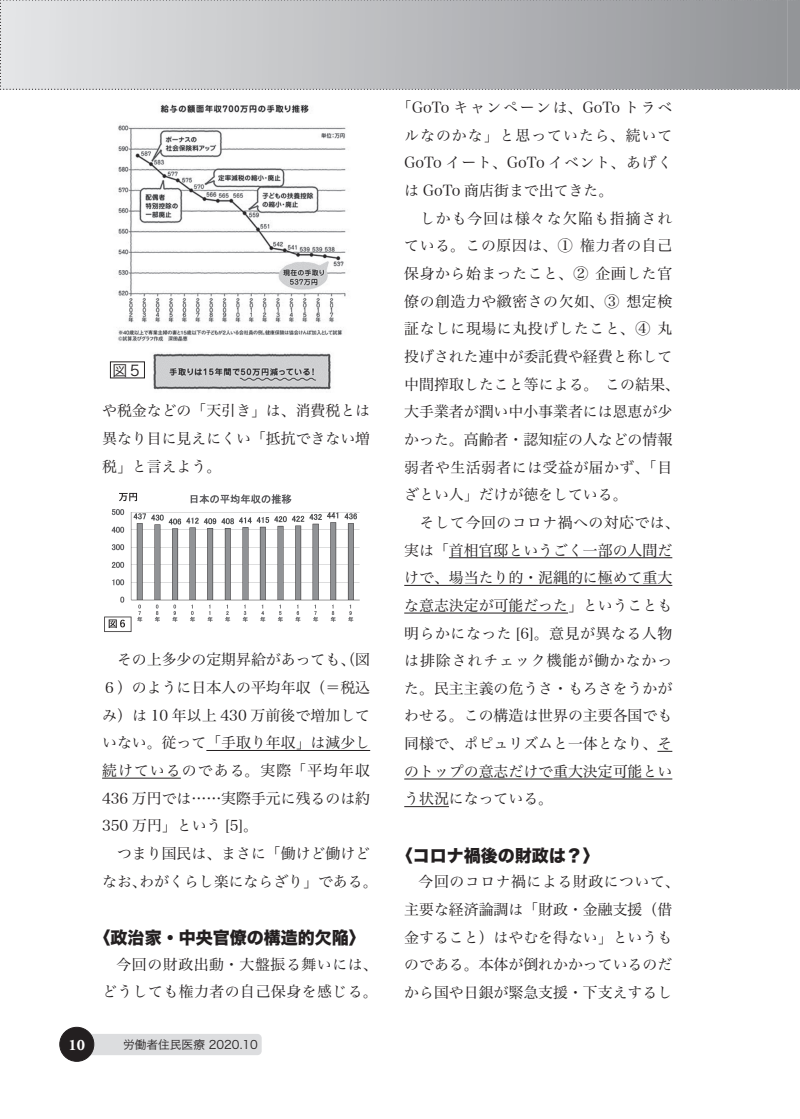
<style>
.page{position:relative;width:800px;height:1119px;background:#fff}
.page>*{position:absolute;margin:0;border:0;box-sizing:border-box;transform-origin:0 0}
.t1{font:16.95px "Hira Kaku Std W8";color:#231f20}
.t2{font:700 15.9px "Adobe Garamond Pro";color:#fff}
.t3{font:14.85px/27.6px "Hira Min Pro W3";color:#231f20}
.t4{font:14.85px/27.6px "Hira Min Pro W3";letter-spacing:.03em;color:#231f20;text-align:right}
.t5{font:14.85px "Hira Kaku Pro W3";color:#231f20}
.t6{font:11.7px "Hira Kaku Pro W3";color:#231f20}
</style>
<div class="page">
<div style="left:62px;top:1033px;width:199px;height:21px;background:#dcdddf;border-radius:4px"></div>
<div style="left:60px;top:1027px;width:34px;height:34px;background:#231f20;border-radius:50%"></div>
<div style="left:60px;top:1026px;width:34px;height:35px;border:1px solid #231f20;border-radius:50%"></div>
<svg style="left:0;top:0;width:799px;height:90px"></svg>
<hr style="left:206px;top:750px;width:164px;height:1px;background:#231f20">
<hr style="left:102px;top:777px;width:79px;height:1px;background:#231f20">
<hr style="left:449px;top:557px;width:223px;height:1px;background:#231f20">
<hr style="left:404px;top:585px;width:268px;height:1px;background:#231f20">
<hr style="left:404px;top:612px;width:164px;height:1px;background:#231f20">
<svg style="left:657px;top:750px;width:15px;height:1px"></svg>
<hr style="left:404px;top:778px;width:268px;height:1px;background:#231f20">
<hr style="left:404px;top:806px;width:45px;height:1px;background:#231f20">
<img style="left:104px;top:492px;width:256px;height:140px">
<img style="left:109px;top:104px;width:237px;height:286px">
<div style="left:110px;top:361px;width:35px;height:17px;border:1px solid #231f20"></div>
<p class="t5" style="left:112px;top:357px;width:31px">図５</p>
<p class="t3" style="left:102px;top:395px;width:269px;text-align:justify">や税金などの「天引き」は、消費税とは異なり目に見えにくい「抵抗できない増税」と言えよう。</p>
<p class="t3" style="left:102px;top:644px;width:277px">　その上多少の定期昇給があっても、（図<br>６）のように日本人の平均年収（＝税込み）は 10 年以上 430 万前後で増加していない。従って「手取り年収」は減少し続けているのである。実際「平均年収<br>436 万円では……実際手元に残るのは約<br>350 万円」という [5]。<br>　つまり国民は、まさに「働けど働けどなお、わがくらし楽にならざり」である。</p>
<p class="t1" style="left:94px;top:927px;width:274px">〈政治家・中央官僚の構造的欠陥〉</p>
<p class="t4" style="left:102px;top:948px;width:277px">今回の財政出動・大盤振る舞いには、どうしても権力者の自己保身を感じる。</p>
<p class="t2" style="left:68px;top:1035px;width:18px">10</p>
<p class="t6" style="left:111px;top:1034px;width:148px">　労働者住民医療 2020.10</p>
<p class="t3" style="left:404px;top:92px;width:277px;text-indent:-7px">「GoTo キャンペーンは、GoTo トラベルなのかな」と思っていたら、続いて<br>GoTo イート、GoTo イベント、あげくは GoTo 商店街まで出てきた。<br>　しかも今回は様々な欠陥も指摘されている。この原因は、① 権力者の自己保身から始まったこと、② 企画した官僚の創造力や緻密さの欠如、③ 想定検証なしに現場に丸投げしたこと、④ 丸投げされた連中が委託費や経費と称して中間搾取したこと等による。 この結果、大手業者が潤い中小事業者には恩恵が少かった。高齢者・認知症の人などの情報弱者や生活弱者には受益が届かず、「目ざとい人」だけが徳をしている。<br>　そして今回のコロナ禍への対応では、実は「首相官邸というごく一部の人間だけで、場当たり的・泥縄的に極めて重大な意志決定が可能だった」ということも明らかになった [6]。意見が異なる人物は排除されチェック機能が働かなかった。民主主義の危うさ・もろさをうかがわせる。この構造は世界の主要各国でも同様で、ポピュリズムと一体となり、そのトップの意志だけで重大決定可能という状況になっている。</p>
<p class="t1" style="left:395px;top:845px;width:206px">〈コロナ禍後の財政は？〉</p>
<p class="t3" style="left:404px;top:866px;width:277px;text-indent:14px">今回のコロナ禍による財政について、主要な経済論調は「財政・金融支援（借金すること）はやむを得ない」というものである。本体が倒れかかっているのだから国や日銀が緊急支援・下支えするし</p>
</div>
